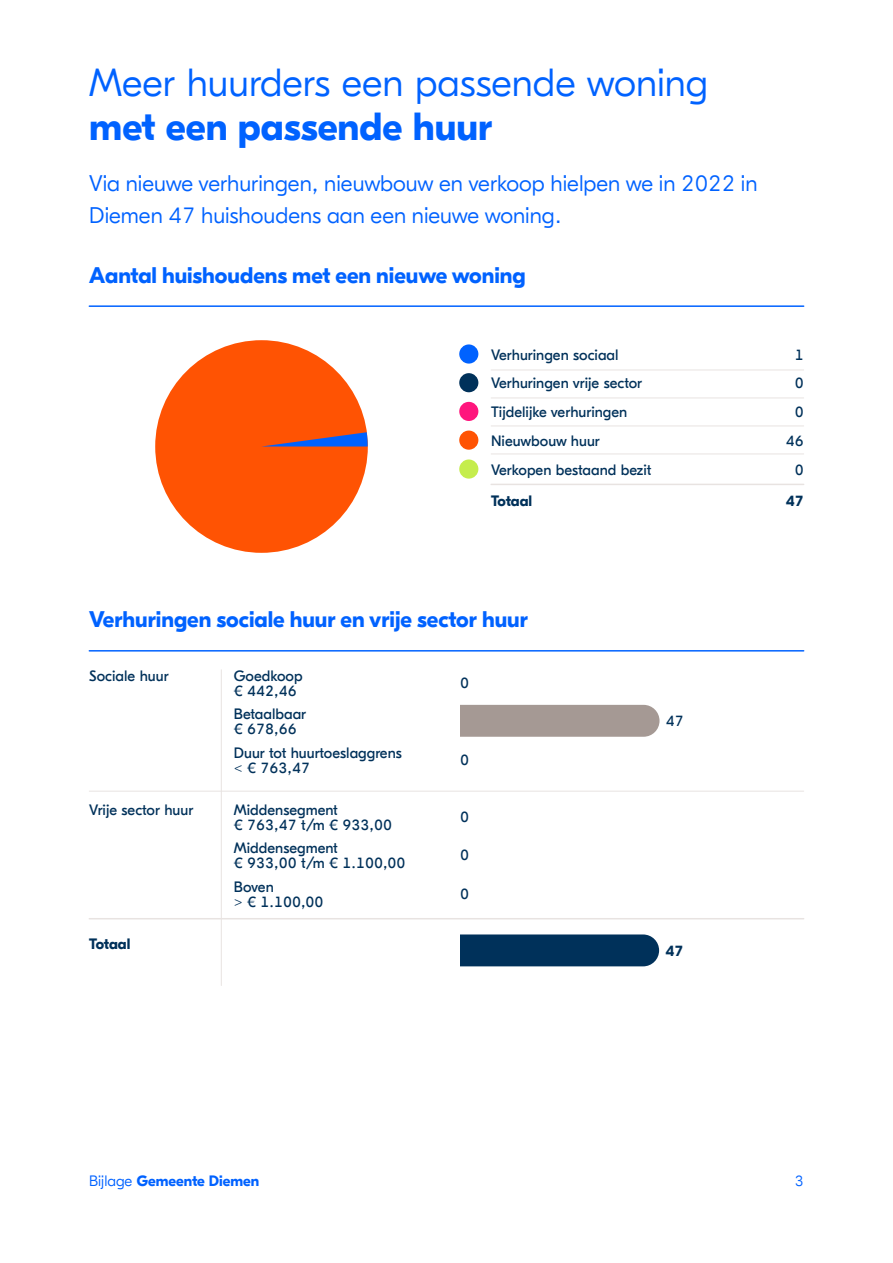
<style>
.page{position:relative;width:893px;height:1263px;background:#fff}
.page>*{position:absolute;margin:0;border:0;box-sizing:border-box;transform-origin:0 0}
.t1{font:300 39px "GT Eesti Display";color:#0062ff}
.t2{font:700 39px "GT Eesti Display";color:#0062ff}
.t3{font:300 22.5px/32px "GT Eesti Display";color:#0062ff}
.t4{font:700 22.5px "GT Eesti Display";color:#0062ff}
.t5{font:15px/15px "GT Eesti Display";color:#00315a}
.t6{font:700 15px "GT Eesti Display";color:#0062ff}
.t7{font:700 15px "GT Eesti Display";letter-spacing:-.01em;color:#00315a}
.t8{font:300 15px "GT Eesti Display";color:#0062ff}
.s1{font-weight:300}
</style>
<div class="page">
<div style="left:460px;top:705px;width:199px;height:32px;background:#a59994"></div>
<div style="left:460px;top:934px;width:199px;height:32px;background:#00315a"></div>
<div style="left:155px;top:340px;width:213px;height:213px;background:#ff5303;border-radius:50%"></div>
<svg style="left:265px;top:432px;width:103px;height:14px"></svg>
<div style="left:459px;top:344px;width:19px;height:20px;background:#0062ff;border-radius:50%"></div>
<div style="left:459px;top:373px;width:19px;height:19px;background:#00315a;border-radius:50%"></div>
<div style="left:459px;top:402px;width:19px;height:19px;background:#ff167d;border-radius:50%"></div>
<div style="left:459px;top:431px;width:19px;height:19px;background:#ff5303;border-radius:50%"></div>
<div style="left:459px;top:459px;width:19px;height:20px;background:#c5ed4d;border-radius:50%"></div>
<hr style="left:491px;top:370px;width:313px;height:1px;background:#e8e3e1">
<hr style="left:491px;top:398px;width:313px;height:1px;background:#e8e3e1">
<hr style="left:491px;top:426px;width:313px;height:1px;background:#e8e3e1">
<hr style="left:491px;top:454px;width:313px;height:1px;background:#e8e3e1">
<hr style="left:491px;top:484px;width:313px;height:1px;background:#e8e3e1">
<hr style="left:89px;top:305px;width:715px;height:2px;background:#0062ff">
<hr style="left:89px;top:650px;width:715px;height:1px;background:#0062ff">
<hr style="left:89px;top:791px;width:715px;height:1px;background:#e8e3e1">
<hr style="left:89px;top:918px;width:715px;height:1px;background:#e8e3e1">
<hr style="left:221px;top:670px;width:1px;height:315px;background:#e8e3e1">
<h1 class="t1" style="left:89px;top:61px;width:620px">Meer huurders een passende woning</h1>
<h1 class="t2" style="left:89px;top:105px;width:405px">met een passende huur</h1>
<h2 class="t3" style="left:89px;top:168px;width:670px">Via nieuwe verhuringen, nieuwbouw en verkoop hielpen we in 2022 in<br>Diemen 47 huishoudens aan een nieuwe woning.</h2>
<h2 class="t4" style="left:89px;top:263px;width:438px">Aantal huishoudens met een nieuwe woning</h2>
<p class="t5" style="left:491px;top:347px;width:129px">Verhuringen sociaal</p>
<p class="t5" style="left:795px;top:347px;width:10px">1</p>
<p class="t5" style="left:491px;top:376px;width:153px">Verhuringen vrije sector</p>
<p class="t5" style="left:795px;top:376px;width:10px">0</p>
<p class="t5" style="left:491px;top:405px;width:138px">Tijdelijke verhuringen</p>
<p class="t5" style="left:795px;top:405px;width:10px">0</p>
<p class="t5" style="left:491px;top:433px;width:110px">Nieuwbouw huur</p>
<p class="t5" style="left:786px;top:433px;width:19px">46</p>
<p class="t5" style="left:491px;top:462px;width:162px">Verkopen bestaand bezit</p>
<p class="t5" style="left:795px;top:462px;width:10px">0</p>
<p class="t7" style="left:491px;top:493px;width:43px">Totaal</p>
<p class="t7" style="left:786px;top:493px;width:19px">47</p>
<h2 class="t4" style="left:89px;top:607px;width:440px">Verhuringen sociale huur en vrije sector huur</h2>
<p class="t5" style="left:234px;top:669px;width:70px">Goedkoop € 442,46</p>
<p class="t5" style="left:89px;top:669px;width:81px">Sociale huur</p>
<p class="t5" style="left:460px;top:676px;width:10px">0</p>
<p class="t5" style="left:89px;top:803px;width:106px">Vrije sector huur</p>
<p class="t7" style="left:89px;top:935px;width:43px">Totaal</p>
<p class="t5" style="left:234px;top:707px;width:74px">Betaalbaar € 678,66</p>
<p class="t5" style="left:234px;top:745px;width:169px">Duur tot huurtoeslaggrens &lt; € 763,47</p>
<p class="t5" style="left:234px;top:803px;width:160px">Middensegment<br>€ 763,47 t/m € 933,00</p>
<p class="t5" style="left:234px;top:841px;width:173px">Middensegment<br>€ 933,00 t/m € 1.100,00</p>
<p class="t5" style="left:234px;top:879px;width:91px">Boven<br>&gt; € 1.100,00</p>
<p class="t5" style="left:460px;top:752px;width:10px">0</p>
<p class="t5" style="left:460px;top:810px;width:10px">0</p>
<p class="t5" style="left:460px;top:848px;width:10px">0</p>
<p class="t5" style="left:460px;top:886px;width:10px">0</p>
<p class="t5" style="left:666px;top:714px;width:19px">47</p>
<p class="t7" style="left:665px;top:942px;width:19px">47</p>
<p class="t6" style="left:89px;top:1173px;width:171px"><span class="s1">Bijlage</span> Gemeente Diemen</p>
<p class="t8" style="left:795px;top:1173px;width:10px">3</p>
</div>
